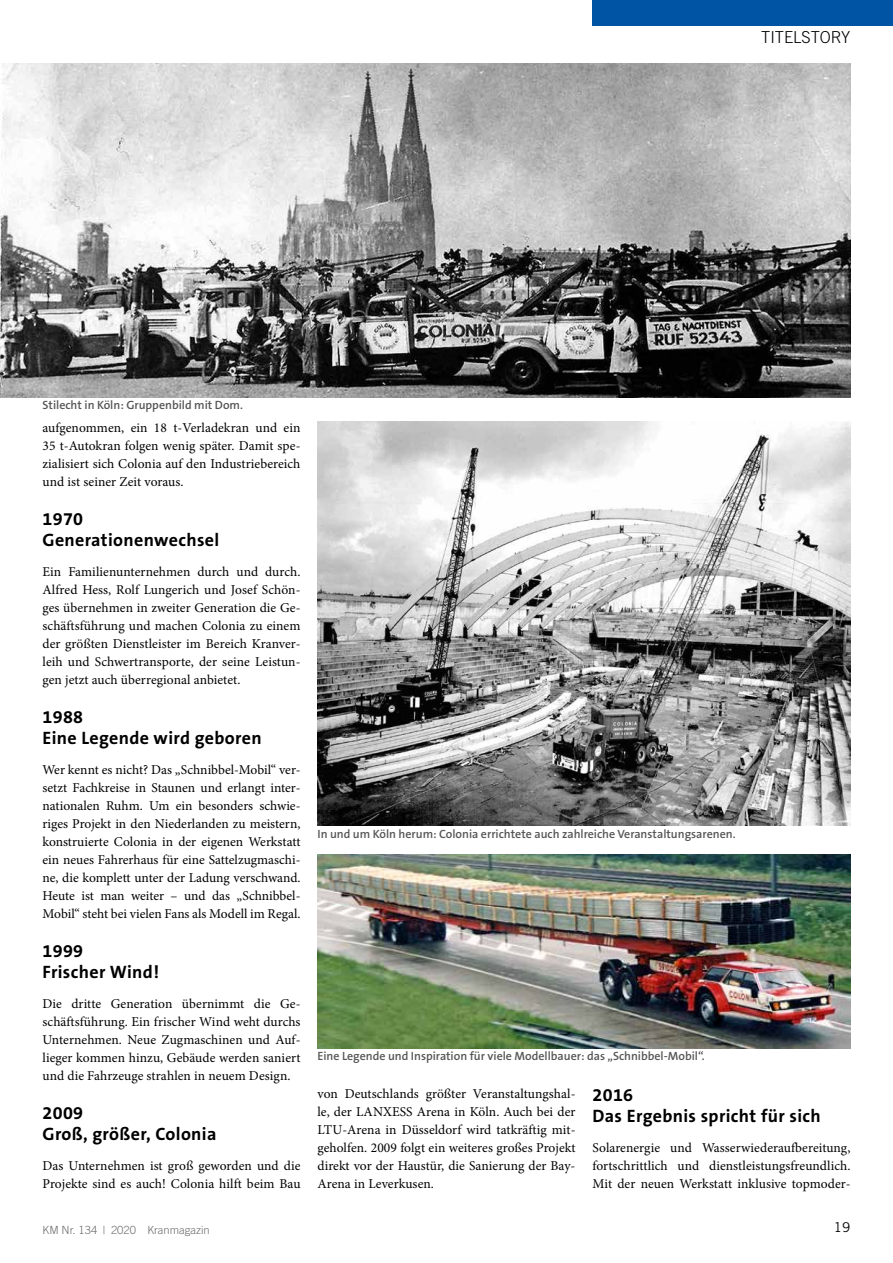
<style>
.page{position:relative;width:893px;height:1263px;background:#fff}
.page>*{position:absolute;margin:0;border:0;box-sizing:border-box;transform-origin:0 0}
.t1{font:700 18px/21px "The Sans B7";letter-spacing:.02em;color:#000}
.t2{font:300 16.5px "Trade Gothic";color:#000}
.t3{font:13.5px/18px "Minion Pro";letter-spacing:.005em;color:#000;text-align:justify}
.t4{font:13.5px "Trade Gothic";color:#000}
.t5{font:600 12px "The Sans B6";color:#565655}
.t6{font:300 11.25px "Trade Gothic";color:#6e6e6e}
</style>
<div class="page">
<div style="left:592px;top:0;width:301px;height:26px;background:#0054a4"></div>
<img style="left:0;top:64px;width:850px;height:333px">
<img style="left:317px;top:855px;width:533px;height:193px">
<img style="left:317px;top:421px;width:533px;height:404px">
<p class="t2" style="left:761px;top:27px;width:91px">TITELSTORY</p>
<p class="t5" style="left:43px;top:399px;width:202px">Stilecht in Köln: Gruppenbild mit Dom.</p>
<p class="t3" style="left:43px;top:419px;width:259px">aufgenommen, ein 18 t-Verladekran und ein 35 t-Autokran folgen wenig später. Damit spe&shy;zialisiert sich Colonia auf den Industriebereich und ist seiner Zeit voraus.</p>
<h1 class="t1" style="left:43px;top:509px;width:178px">1970<br>Generationenwechsel</h1>
<p class="t3" style="left:43px;top:563px;width:259px">Ein Familienunternehmen durch und durch.<br>Alfred Hess, Rolf Lungerich und Josef Schön&shy;ges übernehmen in zweiter Generation die Ge&shy;schäftsführung und machen Colonia zu einem der größten Dienstleister im Bereich Kranver&shy;leih und Schwertransporte, der seine Leistun&shy;gen jetzt auch überregional anbietet.</p>
<h1 class="t1" style="left:43px;top:707px;width:221px">1988<br>Eine Legende wird geboren</h1>
<p class="t3" style="left:43px;top:761px;width:259px">Wer kennt es nicht? Das „Schnibbel-Mobil“ ver&shy;setzt Fachkreise in Staunen und erlangt inter&shy;nationalen Ruhm. Um ein besonders schwie&shy;riges Projekt in den Niederlanden zu meistern, konstruierte Colonia in der eigenen Werkstatt ein neues Fahrerhaus für eine Sattelzugmaschi&shy;ne, die komplett unter der Ladung verschwand.<br>Heute ist man weiter – und das „Schnibbel-Mobil“ steht bei vielen Fans als Modell im Regal.</p>
<h1 class="t1" style="left:43px;top:941px;width:118px">1999<br>Frischer Wind!</h1>
<p class="t3" style="left:43px;top:995px;width:259px">Die dritte Generation übernimmt die Ge&shy;schäftsführung. Ein frischer Wind weht durchs Unternehmen. Neue Zugmaschinen und Auf&shy;lieger kommen hinzu, Gebäude werden saniert und die Fahrzeuge strahlen in neuem Design.</p>
<h1 class="t1" style="left:43px;top:1103px;width:176px">2009<br>Groß, größer, Colonia</h1>
<p class="t3" style="left:43px;top:1157px;width:259px">Das Unternehmen ist groß geworden und die<br>Projekte sind es auch! Colonia hilft beim Bau</p>
<p class="t5" style="left:317px;top:828px;width:420px">In und um Köln herum: Colonia errichtete auch zahlreiche Veranstaltungsarenen.</p>
<p class="t5" style="left:317px;top:1050px;width:389px">Eine Legende und Inspiration für viele Modellbauer: das „Schnibbel-Mobil“.</p>
<p class="t3" style="left:317px;top:1085px;width:259px">von Deutschlands größter Veranstaltungshal&shy;le, der LANXESS Arena in Köln. Auch bei der LTU-Arena in Düsseldorf wird tatkräftig mit&shy;geholfen. 2009 folgt ein weiteres großes Projekt direkt vor der Haustür, die Sanierung der Bay-Arena in Leverkusen.</p>
<h1 class="t1" style="left:592px;top:1085px;width:230px">2016<br>Das Ergebnis spricht für sich</h1>
<p class="t3" style="left:592px;top:1139px;width:259px">Solarenergie und Wasserwiederaufbereitung, fortschrittlich und dienstleistungsfreundlich.<br>Mit der neuen Werkstatt inklusive topmoder-</p>
<p class="t6" style="left:43px;top:1223px;width:169px">KM Nr. 134 | 2020 Kranmagazin</p>
<p class="t4" style="left:834px;top:1219px;width:18px">19</p>
</div>
